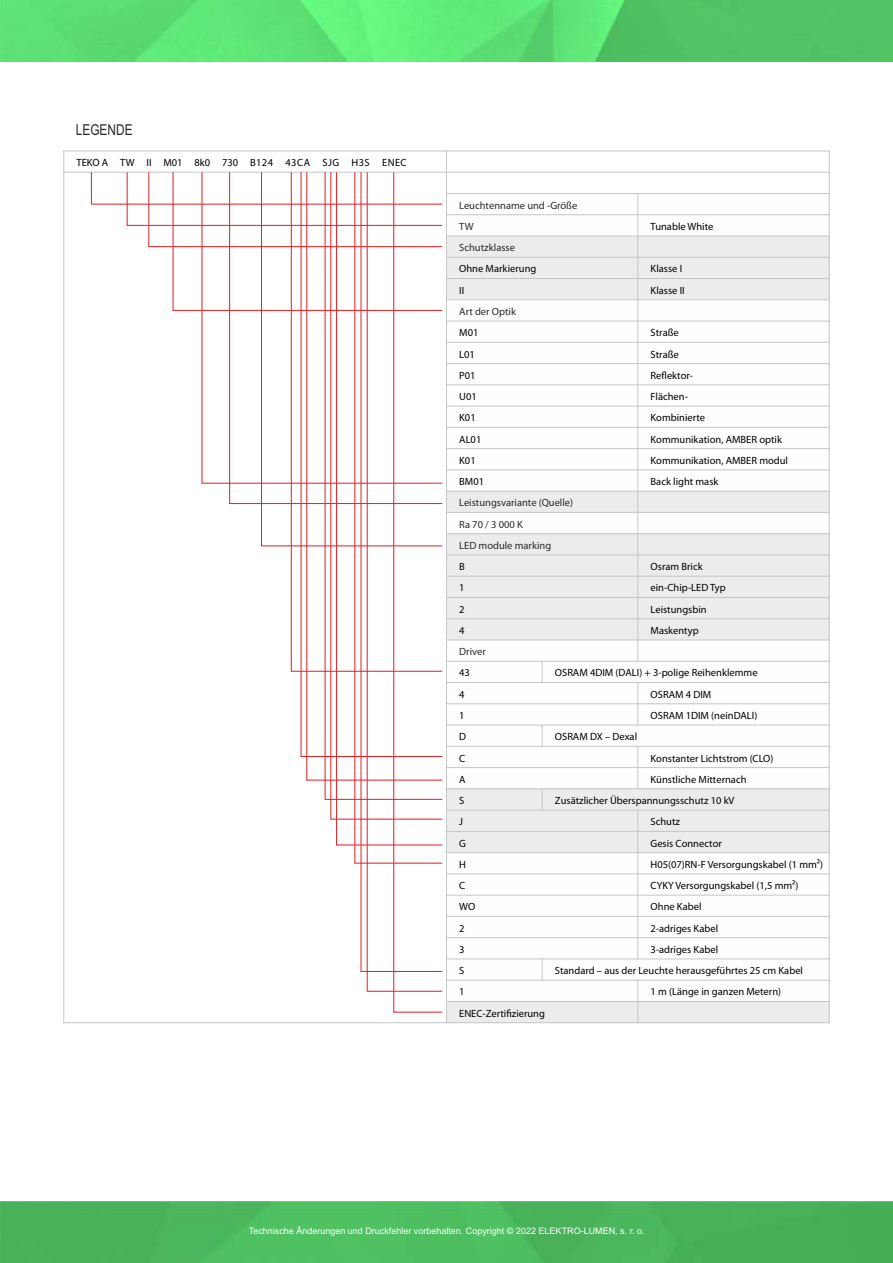
<style>
.page{position:relative;width:893px;height:1263px;background:#fff}
.page>*{position:absolute;margin:0;border:0;box-sizing:border-box;transform-origin:0 0}
.t1{font:15px "Arial";color:#2b2a29;scale:.79 1}
.t2{font:10.5px "Myriad Pro";color:#000}
.t3{font:10.5px/21.3px "Myriad Pro";color:#2b2a29}
.t4{font:10.5px "Myriad Pro";letter-spacing:.04em;color:#000}
.t5{font:9px "Arial";color:#fefefe}
</style>
<div class="page">
<img style="left:0;top:1201px;width:893px;height:62px">
<img style="left:0;top:0;width:893px;height:62px">
<div style="left:446px;top:236px;width:192px;height:21px;background:#ebecec"></div>
<div style="left:638px;top:236px;width:191px;height:21px;background:#ebecec"></div>
<div style="left:446px;top:257px;width:192px;height:22px;background:#ebecec"></div>
<div style="left:638px;top:257px;width:191px;height:22px;background:#ebecec"></div>
<div style="left:446px;top:279px;width:192px;height:21px;background:#ebecec"></div>
<div style="left:638px;top:279px;width:191px;height:21px;background:#ebecec"></div>
<div style="left:446px;top:491px;width:192px;height:21px;background:#ebecec"></div>
<div style="left:638px;top:491px;width:191px;height:21px;background:#ebecec"></div>
<div style="left:446px;top:534px;width:192px;height:21px;background:#ebecec"></div>
<div style="left:638px;top:534px;width:191px;height:21px;background:#ebecec"></div>
<div style="left:446px;top:555px;width:192px;height:21px;background:#ebecec"></div>
<div style="left:638px;top:555px;width:191px;height:21px;background:#ebecec"></div>
<div style="left:446px;top:576px;width:192px;height:21px;background:#ebecec"></div>
<div style="left:638px;top:576px;width:191px;height:21px;background:#ebecec"></div>
<div style="left:446px;top:597px;width:192px;height:22px;background:#ebecec"></div>
<div style="left:638px;top:597px;width:191px;height:22px;background:#ebecec"></div>
<div style="left:446px;top:619px;width:192px;height:21px;background:#ebecec"></div>
<div style="left:638px;top:619px;width:191px;height:21px;background:#ebecec"></div>
<div style="left:446px;top:789px;width:96px;height:21px;background:#ebecec"></div>
<div style="left:542px;top:789px;width:287px;height:21px;background:#ebecec"></div>
<div style="left:446px;top:810px;width:192px;height:21px;background:#ebecec"></div>
<div style="left:638px;top:810px;width:191px;height:21px;background:#ebecec"></div>
<div style="left:446px;top:831px;width:192px;height:22px;background:#ebecec"></div>
<div style="left:638px;top:831px;width:191px;height:22px;background:#ebecec"></div>
<div style="left:446px;top:1001px;width:192px;height:22px;background:#ebecec"></div>
<div style="left:638px;top:1001px;width:191px;height:22px;background:#ebecec"></div>
<hr style="left:63px;top:151px;width:1px;height:872px;background:#c5c6c6">
<hr style="left:446px;top:151px;width:1px;height:872px;background:#c5c6c6">
<svg style="left:542px;top:959px;width:1px;height:21px"></svg>
<svg style="left:542px;top:789px;width:1px;height:21px"></svg>
<svg style="left:542px;top:726px;width:1px;height:20px"></svg>
<svg style="left:542px;top:662px;width:1px;height:20px"></svg>
<hr style="left:637px;top:980px;width:1px;height:43px;background:#c5c6c6">
<hr style="left:637px;top:810px;width:1px;height:149px;background:#c5c6c6">
<hr style="left:637px;top:746px;width:1px;height:43px;background:#c5c6c6">
<hr style="left:637px;top:682px;width:1px;height:43px;background:#c5c6c6">
<hr style="left:637px;top:193px;width:1px;height:469px;background:#c5c6c6">
<hr style="left:829px;top:151px;width:1px;height:872px;background:#c5c6c6">
<hr style="left:63px;top:1022px;width:767px;height:1px;background:#c5c6c6">
<hr style="left:446px;top:1001px;width:384px;height:1px;background:#c5c6c6">
<hr style="left:446px;top:980px;width:384px;height:1px;background:#c5c6c6">
<hr style="left:446px;top:958px;width:384px;height:1px;background:#c5c6c6">
<hr style="left:446px;top:937px;width:384px;height:1px;background:#c5c6c6">
<hr style="left:446px;top:916px;width:384px;height:1px;background:#c5c6c6">
<hr style="left:446px;top:895px;width:384px;height:1px;background:#c5c6c6">
<hr style="left:446px;top:873px;width:384px;height:1px;background:#c5c6c6">
<hr style="left:446px;top:852px;width:384px;height:1px;background:#c5c6c6">
<hr style="left:446px;top:831px;width:384px;height:1px;background:#c5c6c6">
<hr style="left:446px;top:810px;width:384px;height:1px;background:#c5c6c6">
<hr style="left:446px;top:788px;width:384px;height:1px;background:#c5c6c6">
<hr style="left:446px;top:767px;width:384px;height:1px;background:#c5c6c6">
<hr style="left:446px;top:746px;width:384px;height:1px;background:#c5c6c6">
<hr style="left:446px;top:725px;width:384px;height:1px;background:#c5c6c6">
<hr style="left:446px;top:703px;width:384px;height:1px;background:#c5c6c6">
<hr style="left:446px;top:682px;width:384px;height:1px;background:#c5c6c6">
<hr style="left:446px;top:661px;width:384px;height:1px;background:#c5c6c6">
<hr style="left:446px;top:639px;width:384px;height:1px;background:#c5c6c6">
<hr style="left:446px;top:618px;width:384px;height:1px;background:#c5c6c6">
<hr style="left:446px;top:597px;width:384px;height:1px;background:#c5c6c6">
<hr style="left:446px;top:576px;width:384px;height:1px;background:#c5c6c6">
<hr style="left:446px;top:554px;width:384px;height:1px;background:#c5c6c6">
<hr style="left:446px;top:533px;width:384px;height:1px;background:#c5c6c6">
<hr style="left:446px;top:512px;width:384px;height:1px;background:#c5c6c6">
<hr style="left:446px;top:491px;width:384px;height:1px;background:#c5c6c6">
<hr style="left:446px;top:469px;width:384px;height:1px;background:#c5c6c6">
<hr style="left:446px;top:448px;width:384px;height:1px;background:#c5c6c6">
<hr style="left:446px;top:427px;width:384px;height:1px;background:#c5c6c6">
<hr style="left:446px;top:406px;width:384px;height:1px;background:#c5c6c6">
<hr style="left:446px;top:384px;width:384px;height:1px;background:#c5c6c6">
<hr style="left:446px;top:363px;width:384px;height:1px;background:#c5c6c6">
<hr style="left:446px;top:342px;width:384px;height:1px;background:#c5c6c6">
<hr style="left:446px;top:321px;width:384px;height:1px;background:#c5c6c6">
<hr style="left:446px;top:299px;width:384px;height:1px;background:#c5c6c6">
<hr style="left:446px;top:278px;width:384px;height:1px;background:#c5c6c6">
<hr style="left:446px;top:257px;width:384px;height:1px;background:#c5c6c6">
<hr style="left:446px;top:236px;width:384px;height:1px;background:#c5c6c6">
<hr style="left:446px;top:214px;width:384px;height:1px;background:#c5c6c6">
<hr style="left:446px;top:193px;width:384px;height:1px;background:#c5c6c6">
<hr style="left:63px;top:172px;width:767px;height:1px;background:#c5c6c6">
<hr style="left:63px;top:151px;width:767px;height:1px;background:#c5c6c6">
<svg style="left:91px;top:171px;width:352px;height:842px"></svg>
<h1 class="t1" style="left:76px;top:124px;width:73px">LEGENDE</h1>
<p class="t4" style="left:77px;top:158px;width:332px">TEKO A TW II M01 8k0 730 B124 43CA SJG H3S ENEC</p>
<p class="t3" style="left:459px;top:195px;width:119px">Leuchtenname und -Größe<br>TW</p>
<p class="t2" style="left:651px;top:222px;width:64px">Tunable White</p>
<p class="t3" style="left:459px;top:238px;width:57px">Schutzklasse</p>
<p class="t2" style="left:459px;top:265px;width:79px">Ohne Markierung</p>
<p class="t2" style="left:651px;top:265px;width:33px">Klasse I</p>
<p class="t2" style="left:459px;top:286px;width:7px">II</p>
<p class="t2" style="left:651px;top:286px;width:36px">Klasse II</p>
<p class="t3" style="left:459px;top:302px;width:58px">Art der Optik</p>
<p class="t2" style="left:459px;top:328px;width:21px">M01</p>
<p class="t2" style="left:651px;top:328px;width:30px">Straße</p>
<p class="t2" style="left:459px;top:350px;width:17px">L01</p>
<p class="t2" style="left:651px;top:350px;width:30px">Straße</p>
<p class="t2" style="left:459px;top:371px;width:18px">P01</p>
<p class="t2" style="left:651px;top:371px;width:44px">Reflektor-</p>
<p class="t2" style="left:459px;top:392px;width:19px">U01</p>
<p class="t2" style="left:651px;top:392px;width:39px">Flächen-</p>
<p class="t2" style="left:459px;top:413px;width:18px">K01</p>
<p class="t2" style="left:651px;top:413px;width:56px">Kombinierte</p>
<p class="t2" style="left:459px;top:435px;width:24px">AL01</p>
<p class="t2" style="left:651px;top:435px;width:133px">Kommunikation, AMBER optik</p>
<p class="t2" style="left:459px;top:456px;width:18px">K01</p>
<p class="t2" style="left:651px;top:456px;width:139px">Kommunikation, AMBER modul</p>
<p class="t2" style="left:459px;top:477px;width:26px">BM01</p>
<p class="t2" style="left:651px;top:477px;width:69px">Back light mask</p>
<p class="t3" style="left:459px;top:493px;width:115px">Leistungsvariante (Quelle)<br>Ra 70 / 3 000 K<br>LED module marking</p>
<p class="t2" style="left:459px;top:562px;width:7px">B</p>
<p class="t2" style="left:651px;top:562px;width:54px">Osram Brick</p>
<p class="t2" style="left:459px;top:583px;width:7px">1</p>
<p class="t2" style="left:651px;top:583px;width:77px">ein-Chip- LED Typ</p>
<p class="t2" style="left:459px;top:605px;width:7px">2</p>
<p class="t2" style="left:651px;top:605px;width:58px">Leistungsbin</p>
<p class="t2" style="left:459px;top:626px;width:7px">4</p>
<p class="t2" style="left:651px;top:626px;width:50px">Maskentyp</p>
<p class="t3" style="left:459px;top:642px;width:28px">Driver</p>
<p class="t2" style="left:459px;top:668px;width:12px">43</p>
<p class="t2" style="left:555px;top:668px;width:204px">OSRAM 4DIM (DALI) + 3-polige Reihenklemme</p>
<p class="t2" style="left:459px;top:690px;width:7px">4</p>
<p class="t2" style="left:651px;top:690px;width:62px">OSRAM 4 DIM</p>
<p class="t2" style="left:459px;top:711px;width:7px">1</p>
<p class="t2" style="left:651px;top:711px;width:108px">OSRAM 1DIM (neinDALI)</p>
<p class="t2" style="left:459px;top:732px;width:8px">D</p>
<p class="t2" style="left:555px;top:732px;width:84px">OSRAM DX – Dexal</p>
<p class="t2" style="left:459px;top:754px;width:8px">C</p>
<p class="t2" style="left:651px;top:754px;width:124px">Konstanter Lichtstrom (CLO)</p>
<p class="t2" style="left:459px;top:775px;width:8px">A</p>
<p class="t2" style="left:651px;top:775px;width:97px">Künstliche Mitternach</p>
<p class="t2" style="left:459px;top:796px;width:7px">S</p>
<p class="t2" style="left:555px;top:796px;width:181px">Zusätzlicher Überspannungsschutz 10 kV</p>
<p class="t2" style="left:459px;top:817px;width:5px">J</p>
<p class="t2" style="left:651px;top:817px;width:31px">Schutz</p>
<p class="t2" style="left:459px;top:839px;width:8px">G</p>
<p class="t2" style="left:651px;top:839px;width:73px">Gesis Connector</p>
<p class="t2" style="left:459px;top:860px;width:8px">H</p>
<p class="t2" style="left:651px;top:860px;width:174px">H05(07)RN-F Versorgungskabel (1 mm²)</p>
<p class="t2" style="left:459px;top:881px;width:8px">C</p>
<p class="t2" style="left:651px;top:881px;width:149px">CYKY Versorgungskabel (1,5 mm²)</p>
<p class="t2" style="left:459px;top:902px;width:18px">WO</p>
<p class="t2" style="left:651px;top:902px;width:53px">Ohne Kabel</p>
<p class="t2" style="left:459px;top:924px;width:7px">2</p>
<p class="t2" style="left:651px;top:924px;width:69px">2-adriges Kabel</p>
<p class="t2" style="left:459px;top:945px;width:7px">3</p>
<p class="t2" style="left:651px;top:945px;width:69px">3-adriges Kabel</p>
<p class="t2" style="left:459px;top:966px;width:7px">S</p>
<p class="t2" style="left:555px;top:966px;width:250px">Standard – aus der Leuchte herausgeführtes 25 cm Kabel</p>
<p class="t2" style="left:459px;top:987px;width:7px">1</p>
<p class="t2" style="left:651px;top:987px;width:132px">1 m (Länge in ganzen Metern)</p>
<p class="t2" style="left:459px;top:1009px;width:87px">ENEC-Zertifizierung</p>
<p class="t5" style="left:249px;top:1227px;width:397px">Technische Änderungen und Druckfehler vorbehalten. Copyright © 2022 ELEKTRO-LUMEN, s. r. o.</p>
</div>
